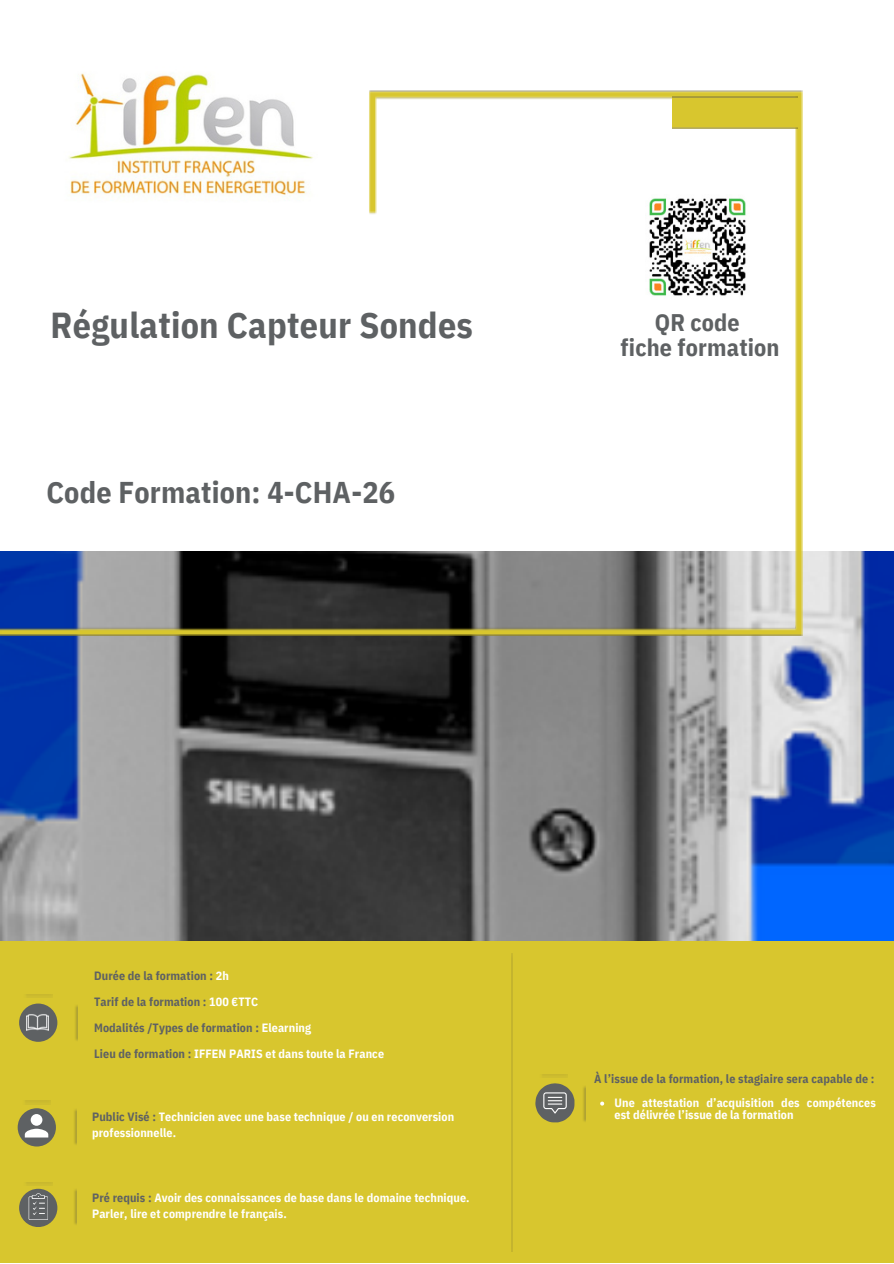
<style>
.page{position:relative;width:894px;height:1264px;background:#fff}
.page>*{position:absolute;margin:0;border:0;box-sizing:border-box;transform-origin:0 0}
.t1{font:700 36px "IBM Plex Sans Cond";letter-spacing:.005em;color:#5e6163}
.t2{font:700 30px "IBM Plex Sans Cond";letter-spacing:.005em;color:#5e6163}
.t3{font:700 24px/25.8px "IBM Plex Sans Cond";letter-spacing:.005em;color:#5e6163;text-align:center}
.t4{font:700 12px/16px "IBM Plex Sans Cond";letter-spacing:.005em;color:#fff}
.t5{font:700 12px "IBM Plex Sans Cond";letter-spacing:.005em;color:#5e6163}
.s1{color:#fff}
.s2{color:#5e6163}
</style>
<div class="page">
<div style="left:0;top:938px;width:893px;height:324px;background:#d8c62e"></div>
<img style="left:0;top:551px;width:893px;height:389px">
<img style="left:0;top:90px;width:802px;height:546px">
<img style="left:672px;top:96px;width:125px;height:33px">
<img style="left:511px;top:953px;width:1px;height:297px">
<img style="left:645px;top:195px;width:104px;height:104px">
<svg style="left:535px;top:1084px;width:39px;height:38px"></svg>
<svg style="left:19px;top:1003px;width:38px;height:38px"></svg>
<img style="left:27px;top:1011px;width:21px;height:22px">
<img style="left:56px;top:73px;width:267px;height:197px">
<svg style="left:18px;top:1108px;width:38px;height:38px"></svg>
<svg style="left:19px;top:1188px;width:38px;height:38px"></svg>
<img style="left:75px;top:1005px;width:3px;height:36px">
<img style="left:74px;top:1109px;width:2px;height:36px">
<img style="left:74px;top:1189px;width:2px;height:36px">
<img style="left:583px;top:1086px;width:2px;height:36px">
<svg style="left:29px;top:1193px;width:19px;height:26px"></svg>
<svg style="left:25px;top:1113px;width:23px;height:24px"></svg>
<svg style="left:600px;top:1101px;width:4px;height:4px"></svg>
<p class="t1" style="left:51px;top:301px;width:424px">Régulation Capteur Sondes</p>
<p class="t2" style="left:46px;top:472px;width:350px">Code Formation: 4-CHA-26</p>
<p class="t3" style="left:620px;top:308px;width:160px">QR code<br>fiche formation</p>
<h4 class="t5" style="left:94px;top:968px;width:136px">Durée de la formation : <span class="s1">2h</span></h4>
<h4 class="t5" style="left:94px;top:994px;width:166px">Tarif de la formation : <span class="s1">100 €TTC</span></h4>
<h4 class="t5" style="left:94px;top:1020px;width:218px">Modalités /Types de formation : <span class="s1">Elearning</span></h4>
<h4 class="t4" style="left:94px;top:1045px;width:291px"><span class="s2">Lieu de formation :</span> IFFEN PARIS et dans toute la France</h4>
<h4 class="t4" style="left:92px;top:1108px;width:363px"><span class="s2">Public Visé :</span> Technicien avec une base technique / ou en reconversion professionnelle.</h4>
<p class="t4" style="left:92px;top:1189px;width:379px"><span class="s2">Pré requis :</span> Avoir des connaissances de base dans le domaine technique.<br>Parler, lire et comprendre le français.</p>
<p class="t5" style="left:594px;top:1070px;width:282px">À l’issue de la formation, le stagiaire sera capable de :</p>
<p class="t4" style="left:614px;top:1096px;width:263px;line-height:12px">Une attestation d’acquisition des compétences est délivrée l’issue de la formation</p>
</div>
